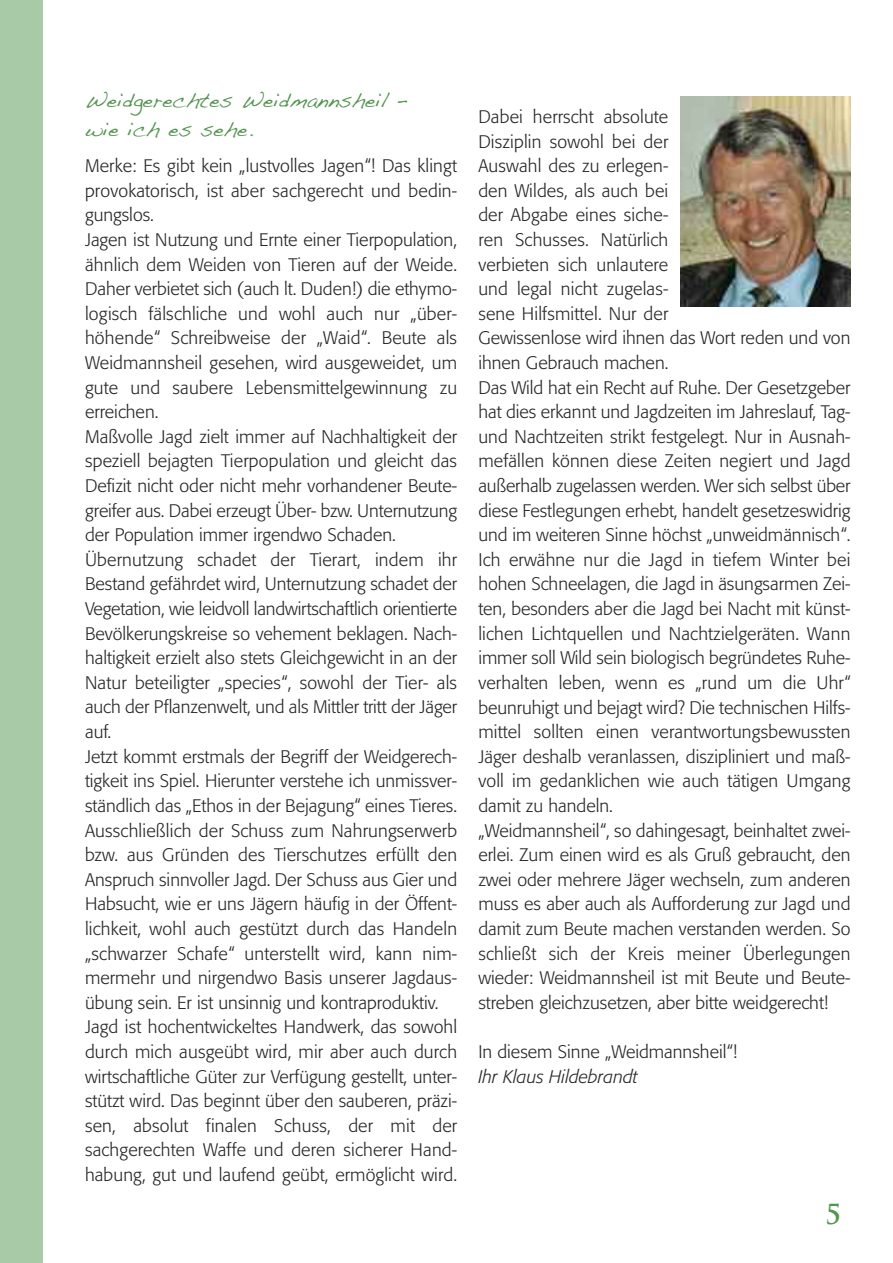
<style>
.page{position:relative;width:893px;height:1263px;background:#fff}
.page>*{position:absolute;margin:0;border:0;box-sizing:border-box;transform-origin:0 0}
.t1{font:700 27px "Trajan";color:#52954e}
.t2{font:21px/28.5px "Handwriting Dakota";color:#52954e}
.t3{font:300 18px/24.6px "Formata";color:#272627}
.t4{font:italic 300 18px "Formata";color:#272627}
</style>
<div class="page">
<img style="left:680px;top:96px;width:170px;height:210px">
<div style="left:0;top:0;width:43px;height:1263px;background:#a9caa7"></div>
<p class="t2" style="left:85px;top:86px;width:324px">Weidgerechtes Weidmannsheil – wie ich es sehe.</p>
<p class="t3" style="left:85px;top:155px;width:374px">Merke: Es gibt kein „lustvolles Jagen“! Das klingt provokatorisch, ist aber sachgerecht und bedin&shy;gungslos.<br>Jagen ist Nutzung und Ernte einer Tierpopulation, ähnlich dem Weiden von Tieren auf der Weide.<br>Daher verbietet sich (auch lt. Duden!) die ethymo&shy;logisch fälschliche und wohl auch nur „über&shy;höhende“ Schreibweise der „Waid“. Beute als Weidmannsheil gesehen, wird ausgeweidet, um gute und saubere Lebensmittelgewinnung zu erreichen.<br>Maßvolle Jagd zielt immer auf Nachhaltigkeit der speziell bejagten Tierpopulation und gleicht das Defizit nicht oder nicht mehr vorhandener Beute&shy;greifer aus. Dabei erzeugt Über- bzw. Unternutzung der Population immer irgendwo Schaden.<br>Übernutzung schadet der Tierart, indem ihr Bestand gefährdet wird, Unternutzung schadet der Vegetation, wie leidvoll landwirtschaftlich orientierte Bevölkerungskreise so vehement beklagen. Nach&shy;haltigkeit erzielt also stets Gleichgewicht in an der Natur beteiligter „species“, sowohl der Tier- als auch der Pflanzenwelt, und als Mittler tritt der Jäger auf.<br>Jetzt kommt erstmals der Begriff der Weidgerech&shy;tigkeit ins Spiel. Hierunter verstehe ich unmissver&shy;ständlich das „Ethos in der Bejagung“ eines Tieres.<br>Ausschließlich der Schuss zum Nahrungserwerb bzw. aus Gründen des Tierschutzes erfüllt den Anspruch sinnvoller Jagd. Der Schuss aus Gier und Habsucht, wie er uns Jägern häufig in der Öffent&shy;lichkeit, wohl auch gestützt durch das Handeln „schwarzer Schafe“ unterstellt wird, kann nim&shy;mermehr und nirgendwo Basis unserer Jagdaus&shy;übung sein. Er ist unsinnig und kontraproduktiv.<br>Jagd ist hochentwickeltes Handwerk, das sowohl durch mich ausgeübt wird, mir aber auch durch wirtschaftliche Güter zur Verfügung gestellt, unter&shy;stützt wird. Das beginnt über den sauberen, präzi&shy;sen, absolut finalen Schuss, der mit der sachgerechten Waffe und deren sicherer Hand&shy;habung, gut und laufend geübt, ermöglicht wird.</p>
<p class="t3" style="left:478px;top:106px;width:374px">Dabei herrscht absolute<br>Disziplin sowohl bei der<br>Auswahl des zu erlegen-<br>den Wildes, als auch bei<br>der Abgabe eines siche-<br>ren Schusses. Natürlich<br>verbieten sich unlautere<br>und legal nicht zugelas-<br>sene Hilfsmittel. Nur der<br>Gewissenlose wird ihnen das Wort reden und von ihnen Gebrauch machen.<br>Das Wild hat ein Recht auf Ruhe. Der Gesetzgeber hat dies erkannt und Jagdzeiten im Jahreslauf, Tag&shy;und Nachtzeiten strikt festgelegt. Nur in Ausnah&shy;mefällen können diese Zeiten negiert und Jagd außerhalb zugelassen werden. Wer sich selbst über diese Festlegungen erhebt, handelt gesetzeswidrig und im weiteren Sinne höchst „unweidmännisch“.<br>Ich erwähne nur die Jagd in tiefem Winter bei hohen Schneelagen, die Jagd in äsungsarmen Zei&shy;ten, besonders aber die Jagd bei Nacht mit künst&shy;lichen Lichtquellen und Nachtzielgeräten. Wann immer soll Wild sein biologisch begründetes Ruhe&shy;verhalten leben, wenn es „rund um die Uhr“ beunruhigt und bejagt wird? Die technischen Hilfs&shy;mittel sollten einen verantwortungsbewussten Jäger deshalb veranlassen, diszipliniert und maß&shy;voll im gedanklichen wie auch tätigen Umgang damit zu handeln.<br>„Weidmannsheil“, so dahingesagt, beinhaltet zwei&shy;erlei. Zum einen wird es als Gruß gebraucht, den zwei oder mehrere Jäger wechseln, zum anderen muss es aber auch als Aufforderung zur Jagd und damit zum Beute machen verstanden werden. So schließt sich der Kreis meiner Überlegungen wieder: Weidmannsheil ist mit Beute und Beute&shy;streben gleichzusetzen, aber bitte weidgerecht!</p>
<p class="t3" style="left:478px;top:1041px;width:260px">In diesem Sinne „Weidmannsheil“!</p>
<p class="t4" style="left:478px;top:1069px;width:161px">Ihr Klaus Hildebrandt</p>
<h1 class="t1" style="left:826px;top:1199px;width:17px">5</h1>
</div>
